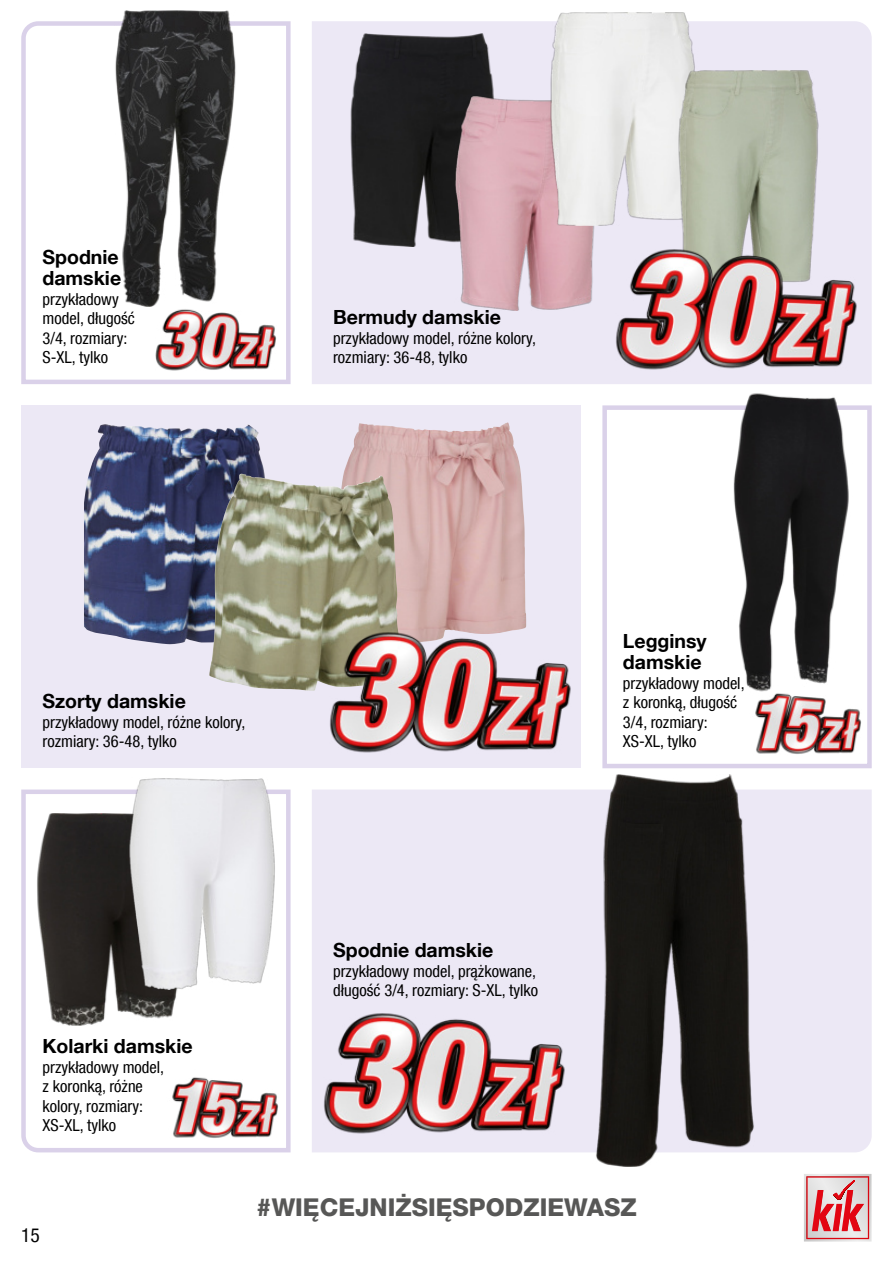
<style>
.page{position:relative;width:893px;height:1263px;background:#fff}
.page>*{position:absolute;margin:0;border:0;box-sizing:border-box;transform-origin:0 0}
.t1{font:800 24.45px "Helvetica Neue LT Com";color:#575756}
.t2{font:700 19.5px/21px "Helvetica Neue LT Com";color:#000}
.t3{font:condensed 19.5px "Helvetica Neue LT Com";color:#000}
.t4{font:condensed 16.5px/19.5px "Helvetica Neue LT Com";color:#000}
</style>
<div class="page">
<div style="left:312px;top:789px;width:560px;height:363px;background:#ece8f5"></div>
<div style="left:602px;top:405px;width:270px;height:363px;border:5px solid #dad1e9"></div>
<div style="left:312px;top:21px;width:560px;height:363px;background:#ece8f5"></div>
<svg style="left:21px;top:21px;width:270px;height:363px"></svg>
<div style="left:21px;top:405px;width:560px;height:363px;background:#ece8f5"></div>
<svg style="left:21px;top:789px;width:270px;height:364px"></svg>
<img style="left:343px;top:423px;width:163px;height:192px">
<img style="left:107px;top:11px;width:137px;height:290px">
<img style="left:585px;top:775px;width:180px;height:391px">
<img style="left:725px;top:398px;width:136px;height:287px">
<img style="left:333px;top:33px;width:178px;height:214px">
<img style="left:22px;top:813px;width:177px;height:213px">
<img style="left:113px;top:778px;width:178px;height:211px">
<img style="left:84px;top:424px;width:181px;height:220px">
<img style="left:209px;top:474px;width:195px;height:141px">
<img style="left:436px;top:97px;width:178px;height:213px">
<img style="left:534px;top:12px;width:178px;height:214px">
<img style="left:659px;top:71px;width:178px;height:161px">
<img style="left:459px;top:232px;width:413px;height:166px">
<img style="left:173px;top:615px;width:429px;height:167px">
<img style="left:167px;top:996px;width:430px;height:166px">
<img style="left:78px;top:301px;width:213px;height:83px">
<img style="left:662px;top:685px;width:210px;height:83px">
<img style="left:80px;top:1070px;width:214px;height:82px">
<svg style="left:804px;top:1174px;width:68px;height:68px;background:#de9a9e"></svg>
<p class="t2" style="left:43px;top:248px;width:80px">Spodnie damskie</p>
<p class="t4" style="left:43px;top:289px;width:94px">przykładowy model, długość<br>3/4, rozmiary:<br>S-XL, tylko</p>
<p class="t2" style="left:333px;top:308px;width:169px">Bermudy damskie</p>
<p class="t4" style="left:333px;top:328px;width:204px">przykładowy model, różne kolory, rozmiary: 36-48, tylko</p>
<p class="t2" style="left:43px;top:692px;width:145px">Szorty damskie</p>
<p class="t4" style="left:43px;top:712px;width:204px">przykładowy model, różne kolory, rozmiary: 36-48, tylko</p>
<p class="t2" style="left:623px;top:632px;width:85px">Legginsy damskie</p>
<p class="t4" style="left:623px;top:673px;width:123px">przykładowy model, z koronką, długość<br>3/4, rozmiary:<br>XS-XL, tylko</p>
<p class="t2" style="left:43px;top:1037px;width:152px">Kolarki damskie</p>
<p class="t4" style="left:43px;top:1057px;width:123px">przykładowy model, z koronką, różne kolory, rozmiary:<br>XS-XL, tylko</p>
<p class="t3" style="left:21px;top:1223px;width:20px">15</p>
<p class="t2" style="left:333px;top:941px;width:162px">Spodnie damskie</p>
<p class="t4" style="left:333px;top:961px;width:207px">przykładowy model, prążkowane, długość 3/4, rozmiary: S-XL, tylko</p>
<h1 class="t1" style="left:256px;top:1193px;width:382px">#WIĘCEJNIŻSIĘSPODZIEWASZ</h1>
</div>
